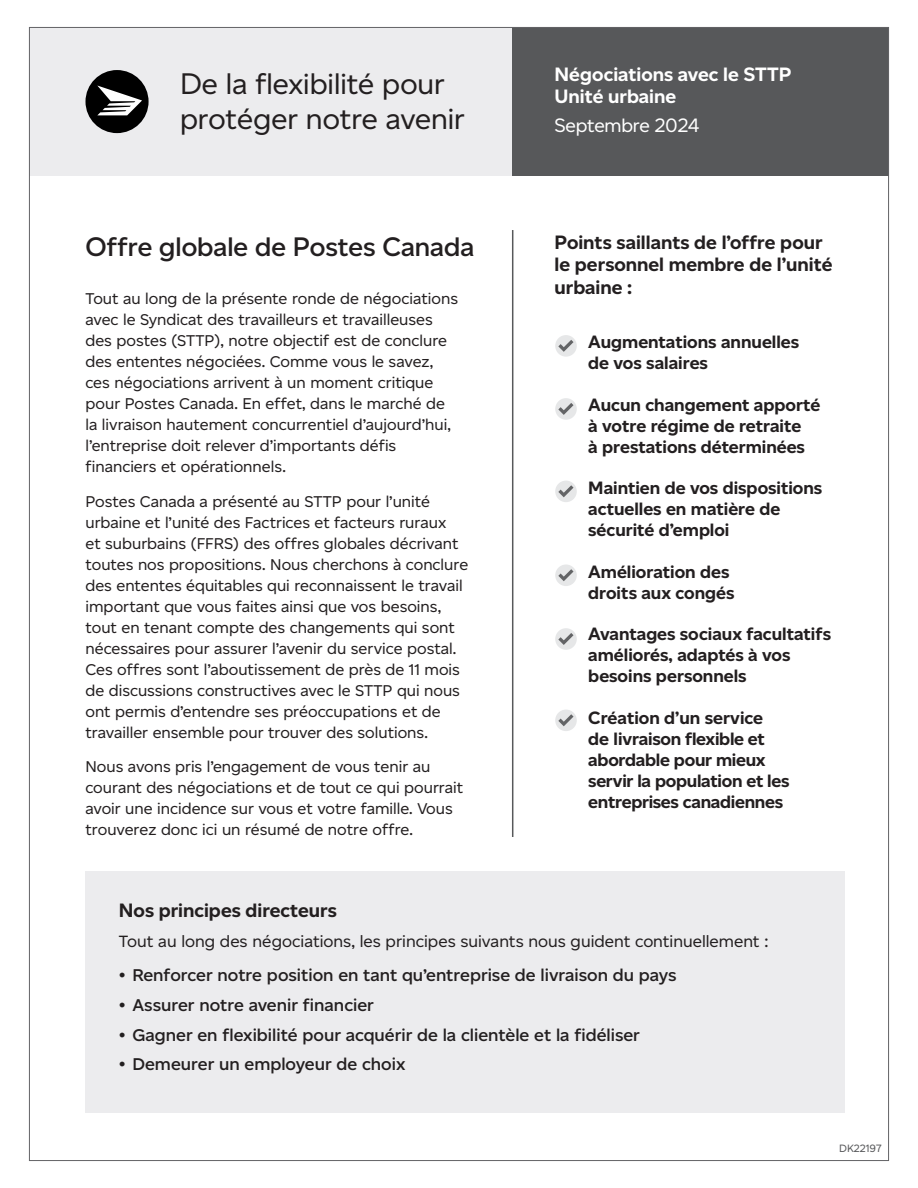
<style>
.page{position:relative;width:918px;height:1188px;background:#fff}
.page>*{position:absolute;margin:0;border:0;box-sizing:border-box;transform-origin:0 0}
.t1{font:30px "Canadiana Display";color:#231f20}
.H2{font:600 27px "Canadiana Display";color:#231f20}
.t2{font:700 19.5px/22.5px "Canadiana Display";color:#231f20}
.t3{font:700 19.5px/22.5px "Canadiana Display";color:#fff}
.t4{font:19.5px "Canadiana Display";letter-spacing:-.01em;color:#fff}
.title_page_bullets{font:700 18px/21px "Canadiana Display";color:#231f20}
.t5{font:600 18px "Canadiana Text";color:#231f20}
.Body{font:17.25px "Canadiana Text";color:#231f20}
.Body-2{font:16.5px/21px "Canadiana Text";color:#231f20}
.t6{font:11.25px "Canadiana Text";color:#57585a}
</style>
<div class="page">
<div style="left:86px;top:871px;width:759px;height:241px;background:#ececee"></div>
<div style="left:555px;top:335px;width:22px;height:22px;background:#e6e7e8;border-radius:50%"></div>
<svg style="left:558px;top:340px;width:16px;height:12px"></svg>
<div style="left:555px;top:398px;width:22px;height:22px;background:#e6e7e8;border-radius:50%"></div>
<svg style="left:558px;top:403px;width:16px;height:12px"></svg>
<div style="left:555px;top:481px;width:22px;height:21px;background:#e6e7e8;border-radius:50%"></div>
<svg style="left:558px;top:485px;width:16px;height:12px"></svg>
<div style="left:555px;top:565px;width:22px;height:21px;background:#e6e7e8;border-radius:50%"></div>
<svg style="left:558px;top:569px;width:16px;height:12px"></svg>
<div style="left:555px;top:628px;width:22px;height:22px;background:#e6e7e8;border-radius:50%"></div>
<svg style="left:558px;top:633px;width:16px;height:12px"></svg>
<div style="left:555px;top:710px;width:22px;height:21px;background:#e6e7e8;border-radius:50%"></div>
<svg style="left:558px;top:714px;width:16px;height:12px"></svg>
<hr style="left:512px;top:230px;width:1px;height:607px;background:#57585a">
<div style="left:29px;top:27px;width:826px;height:149px;background:#ececee"></div>
<div style="left:513px;top:27px;width:376px;height:149px;background:#57585a"></div>
<div style="left:86px;top:70px;width:63px;height:63px;background:#000;border-radius:50%"></div>
<svg style="left:97px;top:86px;width:45px;height:29px"></svg>
<h1 class="t1" style="left:180px;top:67px;width:266px">De la flexibilité pour</h1>
<h1 class="t1" style="left:180px;top:102px;width:286px">protéger notre avenir</h1>
<h3 class="t3" style="left:555px;top:63px;width:239px">Négociations avec le STTP<br>Unité urbaine</h3>
<h3 class="t4" style="left:555px;top:114px;width:146px">Septembre 2024</h3>
<p class="H2" style="left:86px;top:232px;width:390px">Offre globale de Postes Canada</p>
<h3 class="t2" style="left:555px;top:231px;width:279px">Points saillants de l’offre pour le personnel membre de l’unité urbaine :</h3>
<p class="Body-2" style="left:86px;top:288px;width:374px">Tout au long de la présente ronde de négociations avec le Syndicat des travailleurs et travailleuses des postes (STTP), notre objectif est de conclure des ententes négociées. Comme vous le savez, ces négociations arrivent à un moment critique pour Postes Canada. En effet, dans le marché de la livraison hautement concurrentiel d’aujourd’hui, l’entreprise doit relever d’importants défis financiers et opérationnels.</p>
<p class="Body-2" style="left:86px;top:491px;width:384px">Postes Canada a présenté au STTP pour l’unité urbaine et l’unité des Factrices et facteurs ruraux<br>et suburbains (FFRS) des offres globales décrivant toutes nos propositions. Nous cherchons à conclure des ententes équitables qui reconnaissent le travail important que vous faites ainsi que vos besoins, tout en tenant compte des changements qui sont nécessaires pour assurer l’avenir du service postal.<br>Ces offres sont l’aboutissement de près de 11 mois de discussions constructives avec le STTP qui nous ont permis d’entendre ses préoccupations et de travailler ensemble pour trouver des solutions.</p>
<p class="Body-2" style="left:86px;top:756px;width:379px">Nous avons pris l’engagement de vous tenir au courant des négociations et de tout ce qui pourrait avoir une incidence sur vous et votre famille. Vous trouverez donc ici un résumé de notre offre.</p>
<p class="title_page_bullets" style="left:588px;top:331px;width:212px">Augmentations annuelles de vos salaires</p>
<p class="title_page_bullets" style="left:588px;top:394px;width:234px">Aucun changement apporté à votre régime de retraite<br>à prestations déterminées</p>
<p class="title_page_bullets" style="left:588px;top:478px;width:235px">Maintien de vos dispositions actuelles en matière de sécurité d’emploi</p>
<p class="title_page_bullets" style="left:588px;top:561px;width:148px">Amélioration des droits aux congés</p>
<p class="title_page_bullets" style="left:588px;top:624px;width:244px">Avantages sociaux facultatifs améliorés, adaptés à vos besoins personnels</p>
<p class="title_page_bullets" style="left:588px;top:707px;width:203px">Création d’un service<br>de livraison flexible et abordable pour mieux servir la population et les entreprises canadiennes</p>
<h3 class="t2" style="left:119px;top:899px;width:219px">Nos principes directeurs</h3>
<p class="Body" style="left:119px;top:931px;width:651px">Tout au long des négociations, les principes suivants nous guident continuellement :</p>
<p class="t5" style="left:119px;top:965px;width:559px">• Renforcer notre position en tant qu’entreprise de livraison du pays</p>
<p class="t5" style="left:119px;top:994px;width:256px">• Assurer notre avenir financier</p>
<p class="t5" style="left:119px;top:1024px;width:523px">• Gagner en flexibilité pour acquérir de la clientèle et la fidéliser</p>
<p class="t5" style="left:119px;top:1054px;width:288px">• Demeurer un employeur de choix</p>
<p class="t6" style="left:839px;top:1142px;width:44px">DK22197</p>
</div>
